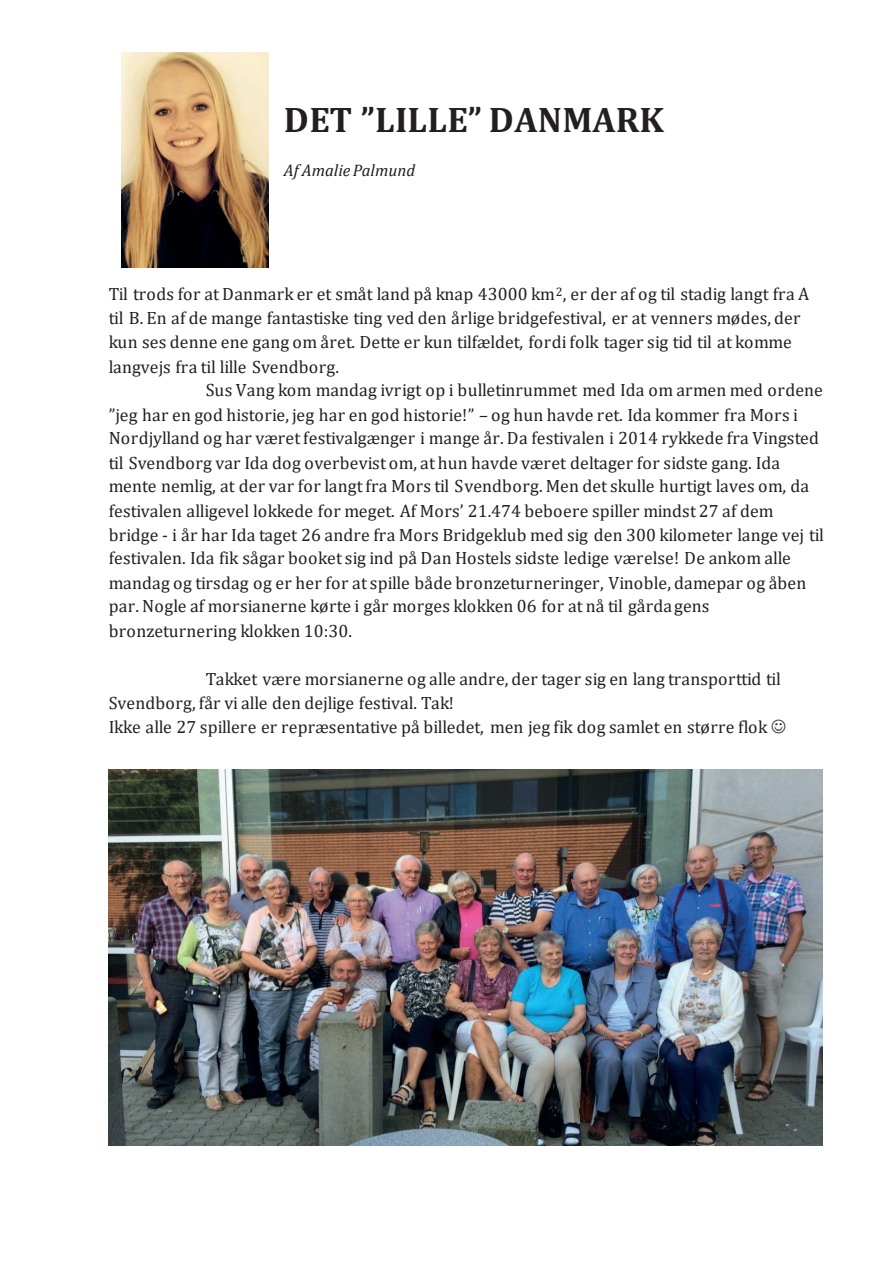
<style>
.page{position:relative;width:893px;height:1263px;background:#fff}
.page>*{position:absolute;margin:0;border:0;box-sizing:border-box;transform-origin:0 0}
.t1{font:700 35.7px "Cambria";letter-spacing:.005em;color:#231f20}
.t2{font:17.85px/24px "Cambria";letter-spacing:.005em;color:#231f20}
.t3{font:italic 16.65px "Cambria";color:#231f20}
</style>
<div class="page">
<img style="left:122px;top:52px;width:147px;height:215px">
<img style="left:108px;top:770px;width:715px;height:376px">
<h1 class="t1" style="left:284px;top:94px;width:381px">DET ”LILLE” DANMARK</h1>
<p class="t3" style="left:284px;top:159px;width:133px">Af Amalie Palmund</p>
<p class="t2" style="left:109px;top:282px;width:702px">Til trods for at Danmark er et småt land på knap 43000 km<sup>2</sup>, er der af og til stadig langt fra A</p>
<p class="t2" style="left:109px;top:305px;width:693px">til B. En af de mange fantastiske ting ved den årlige bridgefestival, er at venners mødes, der</p>
<p class="t2" style="left:109px;top:330px;width:684px">kun ses denne ene gang om året. Dette er kun tilfældet, fordi folk tager sig tid til at komme</p>
<p class="t2" style="left:109px;top:354px;width:232px">langvejs fra til lille Svendborg.</p>
<p class="t2" style="left:206px;top:378px;width:619px">Sus Vang kom mandag ivrigt op i bulletinrummet med Ida om armen med ordene</p>
<p class="t2" style="left:109px;top:402px;width:691px">”jeg har en god historie, jeg har en god historie!” – og hun havde ret. Ida kommer fra Mors i</p>
<p class="t2" style="left:109px;top:426px;width:712px">Nordjylland og har været festivalgænger i mange år. Da festivalen i 2014 rykkede fra Vingsted</p>
<p class="t2" style="left:109px;top:450px;width:673px">til Svendborg var Ida dog overbevist om, at hun havde været deltager for sidste gang. Ida</p>
<p class="t2" style="left:109px;top:474px;width:702px">mente nemlig, at der var for langt fra Mors til Svendborg. Men det skulle hurtigt laves om, da</p>
<p class="t2" style="left:109px;top:498px;width:666px">festivalen alligevel lokkede for meget. Af Mors’ 21.474 beboere spiller mindst 27 af dem</p>
<p class="t2" style="left:109px;top:523px;width:717px">bridge - i år har Ida taget 26 andre fra Mors Bridgeklub med sig den 300 kilometer lange vej til</p>
<p class="t2" style="left:109px;top:546px;width:684px">festivalen. Ida fik sågar booket sig ind på Dan Hostels sidste ledige værelse! De ankom alle</p>
<p class="t2" style="left:109px;top:571px;width:699px">mandag og tirsdag og er her for at spille både bronzeturneringer, Vinoble, damepar og åben</p>
<p class="t2" style="left:109px;top:594px;width:602px">par. Nogle af morsianerne kørte i går morges klokken 06 for at nå til gårdagens</p>
<p class="t2" style="left:109px;top:619px;width:245px">bronzeturnering klokken 10:30.</p>
<p class="t2" style="left:109px;top:667px;width:674px;text-indent:97px">Takket være morsianerne og alle andre, der tager sig en lang transporttid til<br>Svendborg, får vi alle den dejlige festival. Tak!<br>Ikke alle 27 spillere er repræsentative på billedet, men jeg fik dog samlet en større flok</p>
</div>
